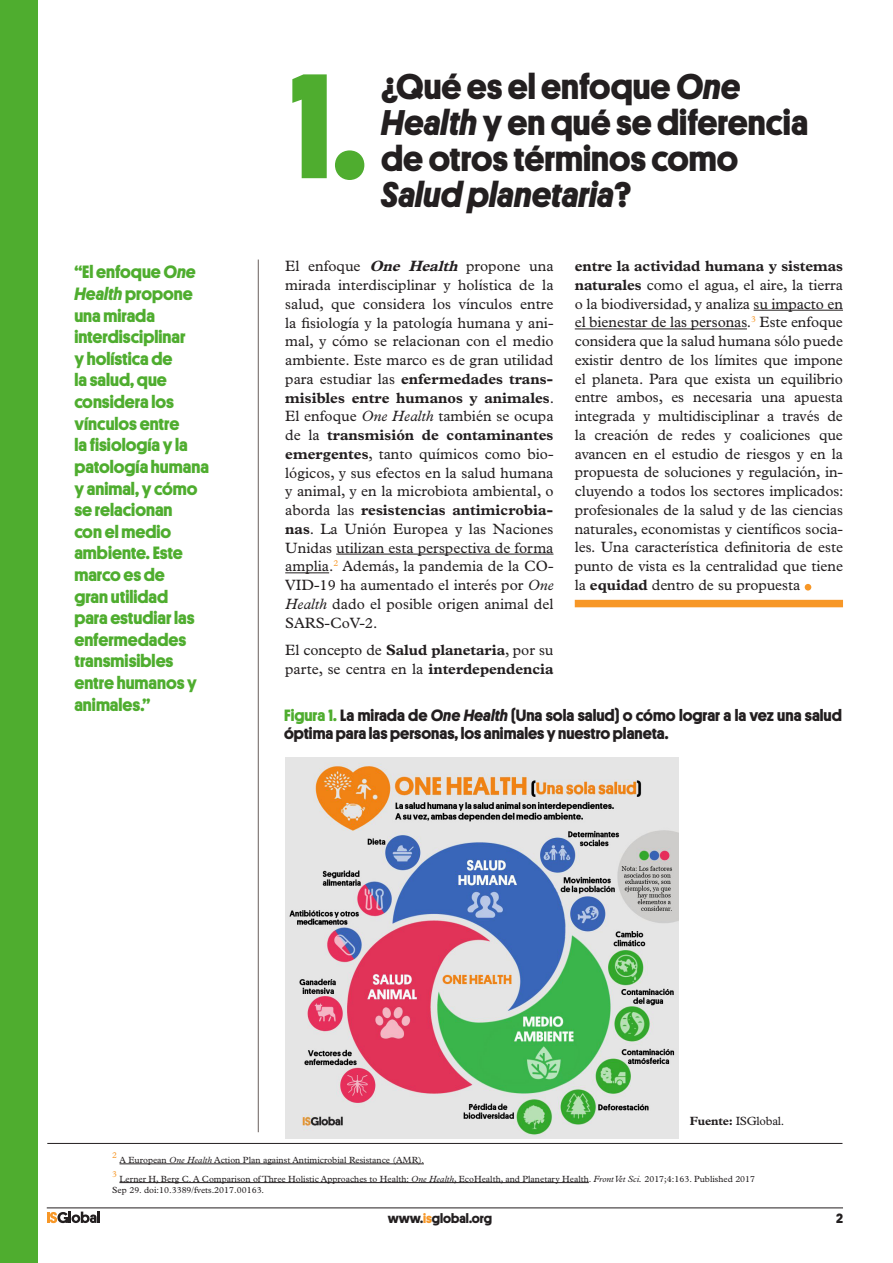
<style>
.page{position:relative;width:893px;height:1263px;background:#fff}
.page>*{position:absolute;margin:0;border:0;box-sizing:border-box;transform-origin:0 0}
.t1{font:700 150px "Platform";color:#4fad2f}
.text_base{font:54px "Plantin";color:#f79727}
.t2{font:700 36px/36px "Platform";color:#231f20}
.t3{font:700 18px/21.6px "Platform";color:#4fad2f}
.text_base-2{font:700 16.5px/18.8px "Platform";color:#231f20}
.text_base-3{font:15px/18.8px "Plantin";letter-spacing:-.005em;color:#231f20;text-align:justify}
.t4{font:700 13.5px "Platform";color:#231f20}
.text_base-4{font:12px "Plantin";letter-spacing:-.02em;color:#231f20}
.leyendas{font:9px/11.2px "Plantin";color:#231f20}
.leyendas-2{font:8.7px "Plantin";color:#f79727}
.s1{font-style:italic}
.s2{font-weight:700;font-style:italic}
.s3{font-weight:700}
.s4{color:#4fad2f}
.s5{color:#f79727}
</style>
<div class="page">
<svg style="left:47px;top:1211px;width:53px;height:12px"></svg>
<hr style="left:47px;top:1207px;width:796px;height:1px;background:#231f20">
<hr style="left:336px;top:554px;width:217px;height:1px;background:#231f20">
<hr style="left:285px;top:572px;width:44px;height:1px;background:#231f20">
<hr style="left:754px;top:310px;width:89px;height:1px;background:#231f20">
<hr style="left:575px;top:329px;width:172px;height:1px;background:#231f20">
<div style="left:0;top:0;width:37px;height:1263px;background:#4fad2f"></div>
<hr style="left:258px;top:260px;width:1px;height:872px;background:#79716f">
<hr style="left:120px;top:1163px;width:304px;height:1px;background:#231f20">
<hr style="left:119px;top:1182px;width:470px;height:1px;background:#231f20">
<hr style="left:47px;top:1143px;width:795px;height:1px;background:#231f20">
<div style="left:575px;top:600px;width:268px;height:7px;background:#f79727"></div>
<img style="left:286px;top:758px;width:392px;height:381px">
<p class="t3" style="left:74px;top:260px;width:136px">“El enfoque <span class="s1">One<br>Health</span> propone una mirada interdisciplinar<br>y holística de<br>la salud, que considera los vínculos entre<br>la fisiología y la patología humana y animal, y cómo se relacionan<br>con el medio ambiente. Este marco es de<br>gran utilidad<br>para estudiar las enfermedades transmisibles entre humanos y animales.”</p>
<p class="t1" style="left:291px;top:16px;width:78px">1.</p>
<p class="t2" style="left:381px;top:66px;width:428px">¿Qué es el enfoque <span class="s1">One<br>Health</span> y en qué se diferencia de otros términos como<br><span class="s1">Salud planetaria</span>?</p>
<p class="text_base-3" style="left:285px;top:257px;width:270px">El enfoque <span class="s2">One Health</span> propone una mirada interdisciplinar y holística de la salud, que considera los vínculos entre la fisiología y la patología humana y ani&shy;mal, y cómo se relacionan con el medio ambiente. Este marco es de gran utilidad para estudiar las <span class="s3">enfermedades trans&shy;misibles entre humanos y animales</span>.<br>El enfoque <span class="s1">One Health</span> también se ocupa de la <span class="s3">transmisión de contaminantes emergentes</span>, tanto químicos como bio&shy;lógicos, y sus efectos en la salud humana y animal, y en la microbiota ambiental, o aborda las <span class="s3">resistencias antimicrobia&shy;nas</span>. La Unión Europea y las Naciones Unidas utilizan esta perspectiva de forma amplia.<sup>2</sup> Además, la pandemia de la CO-VID-19 ha aumentado el interés por <span class="s1">One Health</span> dado el posible origen animal del SARS-CoV-2.</p>
<p class="text_base-3" style="left:285px;top:640px;width:270px">El concepto de <span class="s3">Salud planetaria</span>, por su parte, se centra en la <span class="s3">interdependencia</span></p>
<p class="text_base-3" style="left:575px;top:257px;width:270px"><span class="s3">entre la actividad humana y sistemas naturales</span> como el agua, el aire, la tierra o la biodiversidad, y analiza su impacto en el bienestar de las personas.<sup>3</sup> Este enfoque considera que la salud humana sólo puede existir dentro de los límites que impone el planeta. Para que exista un equilibrio entre ambos, es necesaria una apuesta integrada y multidisciplinar a través de la creación de redes y coaliciones que avancen en el estudio de riesgos y en la propuesta de soluciones y regulación, in&shy;cluyendo a todos los sectores implicados: profesionales de la salud y de las ciencias naturales, economistas y científicos socia&shy;les. Una característica definitoria de este punto de vista es la centralidad que tiene la <span class="s3">equidad</span> dentro de su propuesta</p>
<p class="text_base" style="left:800px;top:541px;width:17px">.</p>
<p class="text_base-2" style="left:284px;top:704px;width:559px"><span class="s4">Figura 1.</span> La mirada de <span class="s1">One Health</span> (Una sola salud) o cómo lograr a la vez una salud óptima para las personas, los animales y nuestro planeta.</p>
<p class="text_base-4" style="left:690px;top:1114px;width:96px"><span class="s3">Fuente:</span> ISGlobal.</p>
<p class="leyendas-2" style="left:112px;top:1150px;width:6px">2</p>
<p class="leyendas" style="left:120px;top:1154px;width:306px">A European <span class="s1">One Health</span> Action Plan against Antimicrobial Resistance (AMR).</p>
<p class="leyendas-2" style="left:112px;top:1169px;width:6px">3</p>
<p class="leyendas" style="left:112px;top:1173px;width:644px;text-indent:7px">Lerner H, Berg C. A Comparison of Three Holistic Approaches to Health: <span class="s1">One Health</span>, EcoHealth, and Planetary Health. <span class="s1">Front Vet Sci.</span> 2017;4:163. Published 2017<br>Sep 29. doi:10.3389/fvets.2017.00163.</p>
<p class="t4" style="left:388px;top:1208px;width:106px">www.<span class="s5">is</span>global.org</p>
<p class="t4" style="left:836px;top:1208px;width:8px">2</p>
</div>
